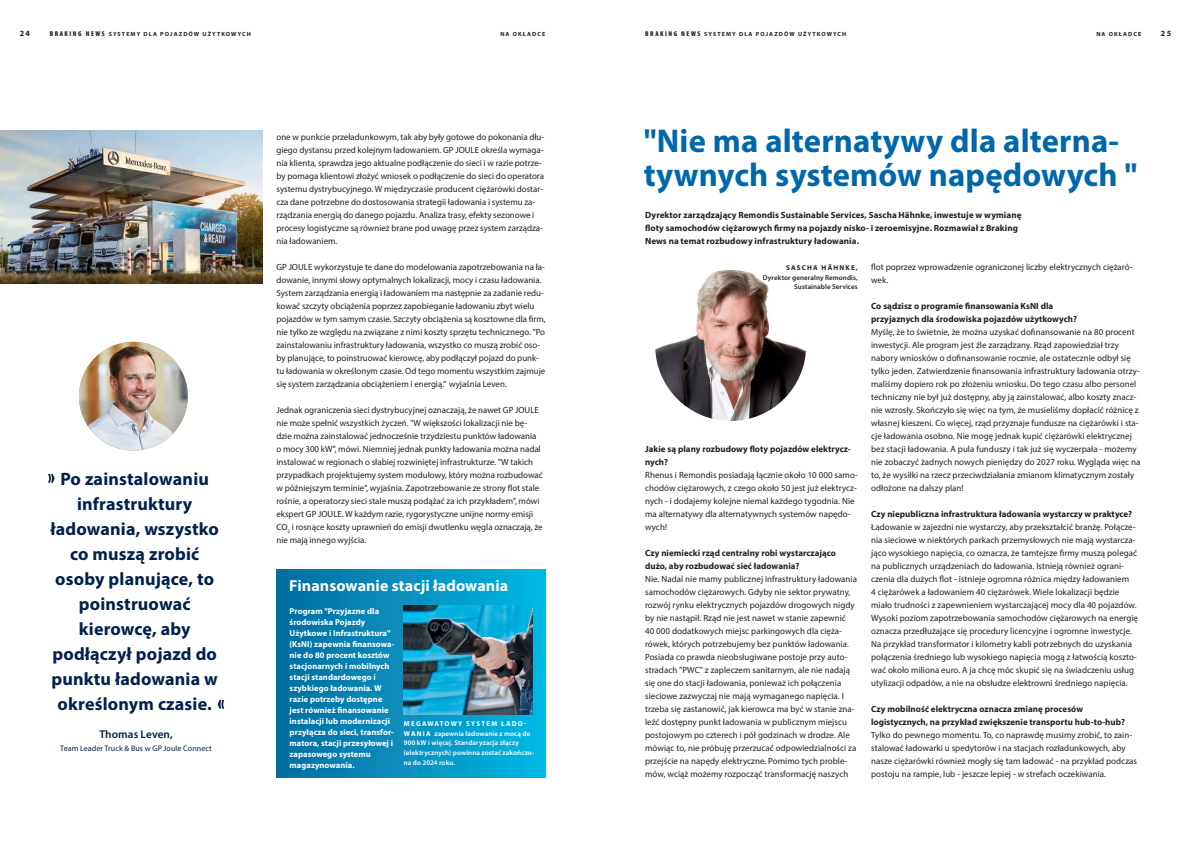
<style>
.page{position:relative;width:1191px;height:842px;background:#fff}
.page>*{position:absolute;margin:0;border:0;box-sizing:border-box;transform-origin:0 0}
.Headline_Groß_Innenseite{font:700 33px/34px "Myriad Pro";letter-spacing:.005em;color:#0067aa}
.Zitat_22ot{font:700 18px/25px "Myriad Pro";letter-spacing:.01em;color:#00214b;text-align:center}
.Zitat_22ot-2{font:700 16px "Myriad Pro";letter-spacing:.005em;color:#fff}
.Fließtext{font:600 11.3px "Myriad Pro";letter-spacing:.005em;color:#00214b}
.Fließtext-2{font:9px/13px "Myriad Pro";letter-spacing:.005em;color:#231f20}
.Fließtext-3{font:700 9px/13px "Myriad Pro";letter-spacing:.005em;color:#231f20}
.Zitat_22ot-3{font:700 8.5px/11px "Myriad Pro";letter-spacing:.005em;color:#fff}
.Fließtext-4{font:8px "Myriad Pro";letter-spacing:.01em;color:#00214b}
.Kolumnentitel_Seitenzahl_LB{font:700 8px "Myriad Pro";color:#231f20}
.Kolumnentitel_Seitenzahl_RB{font:700 8px "Myriad Pro";color:#231f20}
.Zitatgeber_6pt_blau{font:600 7px/9.6px "Myriad Pro";letter-spacing:.015em;color:#fff}
.Zitatgeber_6pt_blau-2{font:600 7px/9.6px "Myriad Pro";letter-spacing:.015em;color:#231f20;text-align:right}
.Kolumnentitel_Text_LB{font:700 6px "Myriad Pro";letter-spacing:.18em;color:#231f20}
.Kolumnentitel_Text_RB{font:700 6px "Myriad Pro";letter-spacing:.18em;color:#231f20}
.s1{font-weight:900;font-stretch:condensed;font-size:7px}
.s2{font-weight:700}
</style>
<div class="page">
<img style="left:79px;top:342px;width:109px;height:109px;border-radius:54px">
<div style="left:276px;top:569px;width:270px;height:208px;background:linear-gradient(to right,#056ca0,#03b6e0)"></div>
<img style="left:404px;top:606px;width:128px;height:109px">
<img style="left:0;top:131px;width:262px;height:152px">
<img style="left:655px;top:270px;width:151px;height:151px;border-radius:75px">
<svg style="left:48px;top:474px;width:7px;height:9px"></svg>
<svg style="left:218px;top:700px;width:6px;height:9px"></svg>
<p class="Kolumnentitel_Seitenzahl_LB" style="left:20px;top:28px;width:12px">24</p>
<p class="Kolumnentitel_Text_LB" style="left:50px;top:30px;width:203px"><span class="s1">BRAKING NEWS</span> SYSTEMY DLA POJAZDÓW UŻYTKOWYCH</p>
<p class="Kolumnentitel_Text_RB" style="left:500px;top:30px;width:46px">NA OKŁADCE</p>
<p class="Kolumnentitel_Text_LB" style="left:645px;top:30px;width:203px"><span class="s1">BRAKING NEWS</span> SYSTEMY DLA POJAZDÓW UŻYTKOWYCH</p>
<p class="Kolumnentitel_Text_RB" style="left:1096px;top:30px;width:46px">NA OKŁADCE</p>
<p class="Kolumnentitel_Seitenzahl_RB" style="left:1161px;top:28px;width:12px">25</p>
<p class="Zitat_22ot" style="left:50px;top:466px;width:170px">Po zainstalowaniu infrastruktury ładowania, wszystko co muszą zrobić osoby planujące, to poinstruować kierowcę, aby podłączył pojazd do punktu ładowania w określonym czasie.</p>
<p class="Fließtext" style="left:99px;top:727px;width:75px">Thomas Leven,</p>
<p class="Fließtext-4" style="left:60px;top:743px;width:153px">Team Leader Truck &amp; Bus w GP Joule Connect</p>
<p class="Fließtext-2" style="left:276px;top:130px;width:269px">one w punkcie przeładunkowym, tak aby były gotowe do pokonania dłu&shy;giego dystansu przed kolejnym ładowaniem. GP JOULE określa wymaga&shy;nia klienta, sprawdza jego aktualne podłączenie do sieci i w razie potrze&shy;by pomaga klientowi złożyć wniosek o podłączenie do sieci do operatora systemu dystrybucyjnego. W międzyczasie producent ciężarówki dostar&shy;cza dane potrzebne do dostosowania strategii ładowania i systemu za&shy;rządzania energią do danego pojazdu. Analiza trasy, efekty sezonowe i procesy logistyczne są również brane pod uwagę przez system zarządza&shy;nia ładowaniem.</p>
<p class="Fließtext-2" style="left:276px;top:260px;width:271px">GP JOULE wykorzystuje te dane do modelowania zapotrzebowania na ła&shy;dowanie, innymi słowy optymalnych lokalizacji, mocy i czasu ładowania.<br>System zarządzania energią i ładowaniem ma następnie za zadanie redu&shy;kować szczyty obciążenia poprzez zapobieganie ładowaniu zbyt wielu pojazdów w tym samym czasie. Szczyty obciążenia są kosztowne dla firm, nie tylko ze względu na związane z nimi koszty sprzętu technicznego. "Po zainstalowaniu infrastruktury ładowania, wszystko co muszą zrobić oso&shy;by planujące, to poinstruować kierowcę, aby podłączył pojazd do punk&shy;tu ładowania w określonym czasie. Od tego momentu wszystkim zajmuje się system zarządzania obciążeniem i energią.” wyjaśnia Leven.</p>
<p class="Fließtext-2" style="left:276px;top:403px;width:268px">Jednak ograniczenia sieci dystrybucyjnej oznaczają, że nawet GP JOULE nie może spełnić wszystkich życzeń. "W większości lokalizacji nie bę&shy;dzie można zainstalować jednocześnie trzydziestu punktów ładowania o mocy 300 kW", mówi. Niemniej jednak punkty ładowania można nadal instalować w regionach o słabiej rozwiniętej infrastrukturze. "W takich przypadkach projektujemy system modułowy, który można rozbudować w późniejszym terminie", wyjaśnia. Zapotrzebowanie ze strony flot stale rośnie, a operatorzy sieci stale muszą podążać za ich przykładem", mówi ekspert GP JOULE. W każdym razie, rygorystyczne unijne normy emisji CO<sub>2</sub> i rosnące koszty uprawnień do emisji dwutlenku węgla oznaczają, że nie mają innego wyjścia.</p>
<p class="Zitat_22ot-2" style="left:289px;top:575px;width:220px">Finansowanie stacji ładowania</p>
<p class="Zitat_22ot-3" style="left:289px;top:605px;width:106px">Program "Przyjazne dla środowiska Pojazdy<br>Użytkowe i Infrastruktura" (KsNI) zapewnia finansowa&shy;nie do 80 procent kosztów stacjonarnych i mobilnych stacji standardowego i szybkiego ładowania. W razie potrzeby dostępne jest również finansowanie instalacji lub modernizacji przyłącza do sieci, transfor&shy;matora, stacji przesyłowej i zapasowego systemu magazynowania.</p>
<p class="Zitatgeber_6pt_blau" style="left:404px;top:719px;width:132px"><span class="s2">MEGAWATOWY SYSTEM ŁADO-<br>WA N I A</span> zapewnia ładowanie z mocą do<br>900 kW i więcej. Standaryzacja złączy (elektrycznych) powinna zostać zakończo&shy;na do 2024 roku.</p>
<p class="Headline_Groß_Innenseite" style="left:643px;top:123px;width:495px">"Nie ma alternatywy dla alterna&shy;tywnych systemów napędowych "</p>
<p class="Fließtext-3" style="left:645px;top:208px;width:378px">Dyrektor zarządzający Remondis Sustainable Services, Sascha Hähnke, inwestuje w wymianę floty samochodów ciężarowych firmy na pojazdy nisko- i zeroemisyjne. Rozmawiał z Braking<br>News na temat rozbudowy infrastruktury ładowania.</p>
<p class="Zitatgeber_6pt_blau-2" style="left:763px;top:263px;width:96px"><span class="s2">SASCHA HÄHNKE,<br></span>Dyrektor generalny Remondis,<br>Sustainable Services</p>
<p class="Fließtext-3" style="left:645px;top:442px;width:207px">Jakie są plany rozbudowy floty pojazdów elektrycz&shy;nych?</p>
<p class="Fließtext-2" style="left:645px;top:468px;width:214px">Rhenus i Remondis posiadają łącznie około 10 000 samo&shy;chodów ciężarowych, z czego około 50 jest już elektrycz&shy;nych - i dodajemy kolejne niemal każdego tygodnia. Nie ma alternatywy dla alternatywnych systemów napędo&shy;wych!</p>
<p class="Fließtext-3" style="left:645px;top:546px;width:192px">Czy niemiecki rząd centralny robi wystarczająco dużo, aby rozbudować sieć ładowania?</p>
<p class="Fließtext-2" style="left:645px;top:572px;width:213px">Nie. Nadal nie mamy publicznej infrastruktury ładowania samochodów ciężarowych. Gdyby nie sektor prywatny, rozwój rynku elektrycznych pojazdów drogowych nigdy by nie nastąpił. Rząd nie jest nawet w stanie zapewnić 40 000 dodatkowych miejsc parkingowych dla cięża&shy;rówek, których potrzebujemy bez punktów ładowania.<br>Posiada co prawda nieobsługiwane postoje przy auto&shy;stradach "PWC" z zapleczem sanitarnym, ale nie nadają się one do stacji ładowania, ponieważ ich połączenia sieciowe zazwyczaj nie mają wymaganego napięcia. I trzeba się zastanowić, jak kierowca ma być w stanie zna&shy;leźć dostępny punkt ładowania w publicznym miejscu postojowym po czterech i pół godzinach w drodze. Ale mówiąc to, nie próbuję przerzucać odpowiedzialności za przejście na napędy elektryczne. Pomimo tych proble&shy;mów, wciąż możemy rozpocząć transformację naszych</p>
<p class="Fließtext-2" style="left:871px;top:260px;width:263px">flot poprzez wprowadzenie ograniczonej liczby elektrycznych ciężaró&shy;wek.</p>
<p class="Fließtext-3" style="left:871px;top:299px;width:207px">Co sądzisz o programie finansowania KsNI dla przyjaznych dla środowiska pojazdów użytkowych?</p>
<p class="Fließtext-2" style="left:871px;top:325px;width:271px">Myślę, że to świetnie, że można uzyskać dofinansowanie na 80 procent inwestycji. Ale program jest źle zarządzany. Rząd zapowiedział trzy nabory wniosków o dofinansowanie rocznie, ale ostatecznie odbył się tylko jeden. Zatwierdzenie finansowania infrastruktury ładowania otrzy&shy;maliśmy dopiero rok po złożeniu wniosku. Do tego czasu albo personel techniczny nie był już dostępny, aby ją zainstalować, albo koszty znacz&shy;nie wzrosły. Skończyło się więc na tym, że musieliśmy dopłacić różnicę z własnej kieszeni. Co więcej, rząd przyznaje fundusze na ciężarówki i sta&shy;cje ładowania osobno. Nie mogę jednak kupić ciężarówki elektrycznej bez stacji ładowania. A pula funduszy i tak już się wyczerpała - możemy nie zobaczyć żadnych nowych pieniędzy do 2027 roku. Wygląda więc na to, że wysiłki na rzecz przeciwdziałania zmianom klimatycznym zostały odłożone na dalszy plan!</p>
<p class="Fließtext-3" style="left:871px;top:507px;width:263px">Czy niepubliczna infrastruktura ładowania wystarczy w praktyce?</p>
<p class="Fließtext-2" style="left:871px;top:520px;width:268px">Ładowanie w zajezdni nie wystarczy, aby przekształcić branżę. Połącze&shy;nia sieciowe w niektórych parkach przemysłowych nie mają wystarcza&shy;jąco wysokiego napięcia, co oznacza, że tamtejsze firmy muszą polegać na publicznych urządzeniach do ładowania. Istnieją również ograni&shy;czenia dla dużych flot - istnieje ogromna różnica między ładowaniem<br>4 ciężarówek a ładowaniem 40 ciężarówek. Wiele lokalizacji będzie miało trudności z zapewnieniem wystarczającej mocy dla 40 pojazdów.<br>Wysoki poziom zapotrzebowania samochodów ciężarowych na energię oznacza przedłużające się procedury licencyjne i ogromne inwestycje.<br>Na przykład transformator i kilometry kabli potrzebnych do uzyskania połączenia średniego lub wysokiego napięcia mogą z łatwością koszto&shy;wać około miliona euro. A ja chcę móc skupić się na świadczeniu usług utylizacji odpadów, a nie na obsłudze elektrowni średniego napięcia.</p>
<p class="Fließtext-3" style="left:871px;top:702px;width:255px">Czy mobilność elektryczna oznacza zmianę procesów logistycznych, na przykład zwiększenie transportu hub-to-hub?</p>
<p class="Fließtext-2" style="left:871px;top:728px;width:267px">Tylko do pewnego momentu. To, co naprawdę musimy zrobić, to zain&shy;stalować ładowarki u spedytorów i na stacjach rozładunkowych, aby nasze ciężarówki również mogły się tam ładować - na przykład podczas postoju na rampie, lub - jeszcze lepiej - w strefach oczekiwania.</p>
</div>
